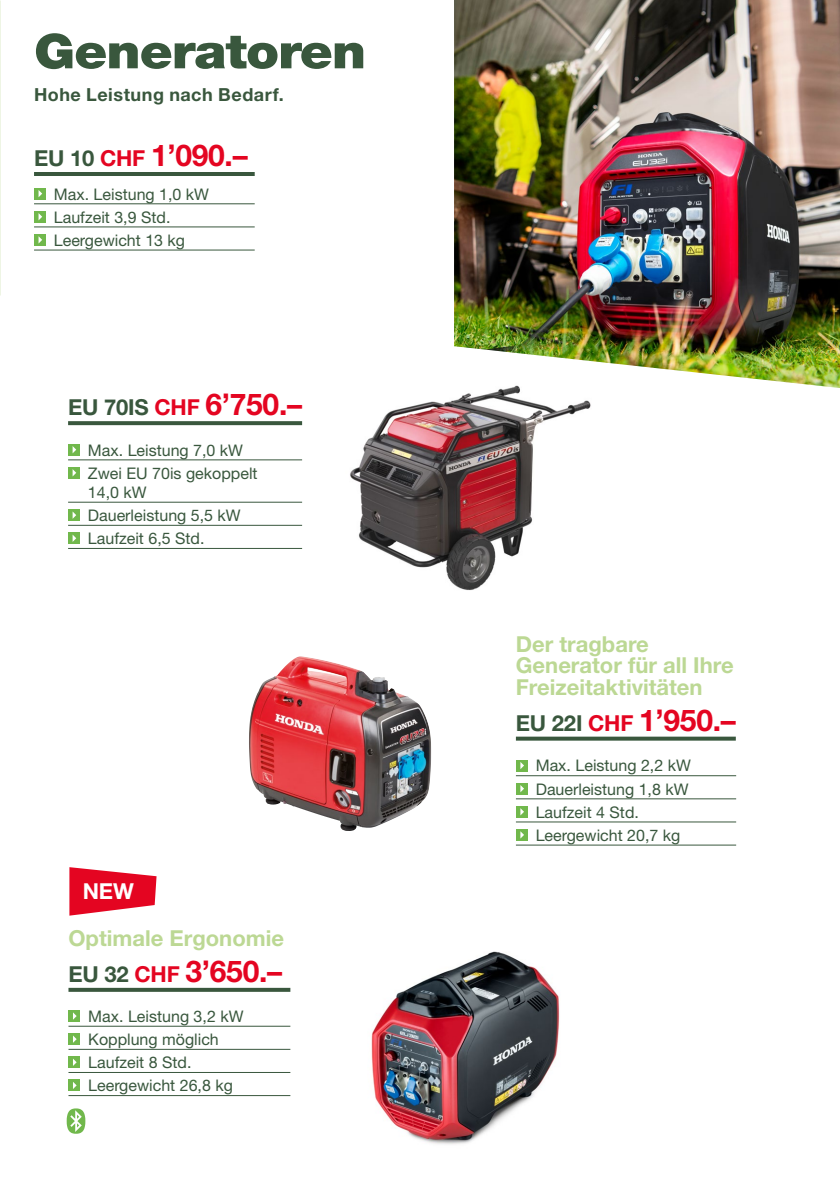
<style>
.page{position:relative;width:840px;height:1191px;background:#fff}
.page>*{position:absolute;margin:0;border:0;box-sizing:border-box;transform-origin:0 0}
.t1{font:900 48px "Helvetica Neue LT Std";letter-spacing:-.02em;color:#39573d;scale:1.1 1}
.t2{font:700 30px "Helvetica Neue LT Std";letter-spacing:-.01em;color:#e40521}
.t3{font:700 22px/21.6px "Helvetica Neue LT Std";color:#bcd894}
.t4{font:700 22px "Helvetica Neue LT Std";color:#fff}
.t5{font:700 18px "Helvetica Neue LT Std";letter-spacing:.03em;color:#39573d}
.t6{font:16px/23.2px "Helvetica Neue LT Std";color:#39573d}
.s1{font-size:22px;color:#39573d}
.s2{font-size:22px}
</style>
<div class="page">
<img style="left:371px;top:951px;width:189px;height:193px">
<img style="left:249px;top:656px;width:182px;height:175px">
<img style="left:350px;top:388px;width:241px;height:202px">
<img style="left:454px;top:0;width:385px;height:388px">
<hr style="left:34px;top:172px;width:220px;height:4px;background:#39573d">
<hr style="left:34px;top:203px;width:220px;height:1px;background:#39573d">
<hr style="left:34px;top:227px;width:220px;height:1px;background:#39573d">
<hr style="left:34px;top:250px;width:220px;height:1px;background:#39573d">
<div style="left:34px;top:188px;width:12px;height:11px;background:#71b84c"></div>
<svg style="left:39px;top:190px;width:3px;height:7px"></svg>
<div style="left:34px;top:211px;width:12px;height:12px;background:#71b84c"></div>
<svg style="left:39px;top:213px;width:3px;height:7px"></svg>
<div style="left:34px;top:234px;width:12px;height:12px;background:#71b84c"></div>
<svg style="left:39px;top:237px;width:3px;height:6px"></svg>
<svg style="left:68px;top:421px;width:234px;height:4px"></svg>
<hr style="left:68px;top:459px;width:234px;height:1px;background:#39573d">
<hr style="left:68px;top:502px;width:234px;height:1px;background:#39573d">
<hr style="left:68px;top:525px;width:234px;height:1px;background:#39573d">
<hr style="left:68px;top:548px;width:234px;height:1px;background:#39573d">
<div style="left:68px;top:444px;width:12px;height:11px;background:#71b84c"></div>
<svg style="left:73px;top:446px;width:3px;height:7px"></svg>
<div style="left:68px;top:467px;width:12px;height:12px;background:#71b84c"></div>
<svg style="left:73px;top:469px;width:3px;height:7px"></svg>
<div style="left:68px;top:509px;width:12px;height:12px;background:#71b84c"></div>
<svg style="left:73px;top:512px;width:3px;height:7px"></svg>
<div style="left:68px;top:532px;width:12px;height:12px;background:#71b84c"></div>
<svg style="left:73px;top:535px;width:3px;height:7px"></svg>
<hr style="left:515px;top:775px;width:220px;height:1px;background:#39573d">
<hr style="left:515px;top:798px;width:220px;height:1px;background:#39573d">
<hr style="left:515px;top:821px;width:220px;height:1px;background:#39573d">
<hr style="left:515px;top:844px;width:220px;height:1px;background:#39573d">
<div style="left:515px;top:759px;width:12px;height:12px;background:#71b84c"></div>
<svg style="left:520px;top:762px;width:4px;height:7px"></svg>
<div style="left:515px;top:782px;width:12px;height:12px;background:#71b84c"></div>
<svg style="left:520px;top:785px;width:4px;height:7px"></svg>
<div style="left:515px;top:806px;width:12px;height:11px;background:#71b84c"></div>
<svg style="left:520px;top:808px;width:4px;height:7px"></svg>
<div style="left:515px;top:829px;width:12px;height:12px;background:#71b84c"></div>
<svg style="left:520px;top:831px;width:4px;height:7px"></svg>
<svg style="left:515px;top:736px;width:220px;height:4px"></svg>
<hr style="left:68px;top:1026px;width:222px;height:1px;background:#39573d">
<hr style="left:68px;top:1049px;width:222px;height:1px;background:#39573d">
<hr style="left:68px;top:1072px;width:222px;height:1px;background:#39573d">
<hr style="left:68px;top:1095px;width:222px;height:1px;background:#39573d">
<div style="left:68px;top:1010px;width:12px;height:12px;background:#71b84c"></div>
<svg style="left:73px;top:1012px;width:4px;height:7px"></svg>
<div style="left:68px;top:1033px;width:12px;height:12px;background:#71b84c"></div>
<svg style="left:73px;top:1035px;width:4px;height:7px"></svg>
<div style="left:68px;top:1056px;width:12px;height:12px;background:#71b84c"></div>
<svg style="left:73px;top:1058px;width:4px;height:8px"></svg>
<div style="left:68px;top:1079px;width:12px;height:12px;background:#71b84c"></div>
<svg style="left:73px;top:1082px;width:4px;height:7px"></svg>
<svg style="left:68px;top:987px;width:222px;height:4px"></svg>
<svg style="left:67px;top:1108px;width:18px;height:25px"></svg>
<svg style="left:69px;top:867px;width:87px;height:48px"></svg>
<h1 class="t1" style="left:34px;top:23px;width:303px">Generatoren</h1>
<p class="t5" style="left:34px;top:83px;width:251px">Hohe Leistung nach Bedarf.</p>
<h2 class="t2" style="left:34px;top:137px;width:215px"><span class="s1">EU 10</span> <span class="s2">CHF</span> 1’090.–</h2>
<p class="t6" style="left:54px;top:182px;width:157px">Max. Leistung 1,0 kW<br>Laufzeit 3,9 Std.<br>Leergewicht 13 kg</p>
<h2 class="t2" style="left:68px;top:386px;width:235px"><span class="s1">EU 70IS</span> <span class="s2">CHF</span> 6’750.–</h2>
<p class="t6" style="left:88px;top:438px;width:171px">Max. Leistung 7,0 kW<br>Zwei EU 70is gekoppelt</p>
<p class="t6" style="left:88px;top:480px;width:154px">14,0 kW<br>Dauerleistung 5,5 kW<br>Laufzeit 6,5 Std.</p>
<h3 class="t4" style="left:83px;top:877px;width:52px">NEW</h3>
<h3 class="t3" style="left:68px;top:927px;width:217px">Optimale Ergonomie</h3>
<h2 class="t2" style="left:68px;top:953px;width:215px"><span class="s1">EU 32</span> <span class="s2">CHF</span> 3’650.–</h2>
<p class="t6" style="left:88px;top:1004px;width:157px">Max. Leistung 3,2 kW<br>Kopplung möglich<br>Laufzeit 8 Std.<br>Leergewicht 26,8 kg</p>
<h3 class="t3" style="left:515px;top:632px;width:219px">Der tragbare<br>Generator für all Ihre<br>Freizeitaktivitäten</h3>
<h2 class="t2" style="left:515px;top:701px;width:221px"><span class="s1">EU 22I</span> <span class="s2">CHF</span> 1’950.–</h2>
<p class="t6" style="left:535px;top:754px;width:157px">Max. Leistung 2,2 kW<br>Dauerleistung 1,8 kW<br>Laufzeit 4 Std.<br>Leergewicht 20,7 kg</p>
</div>
